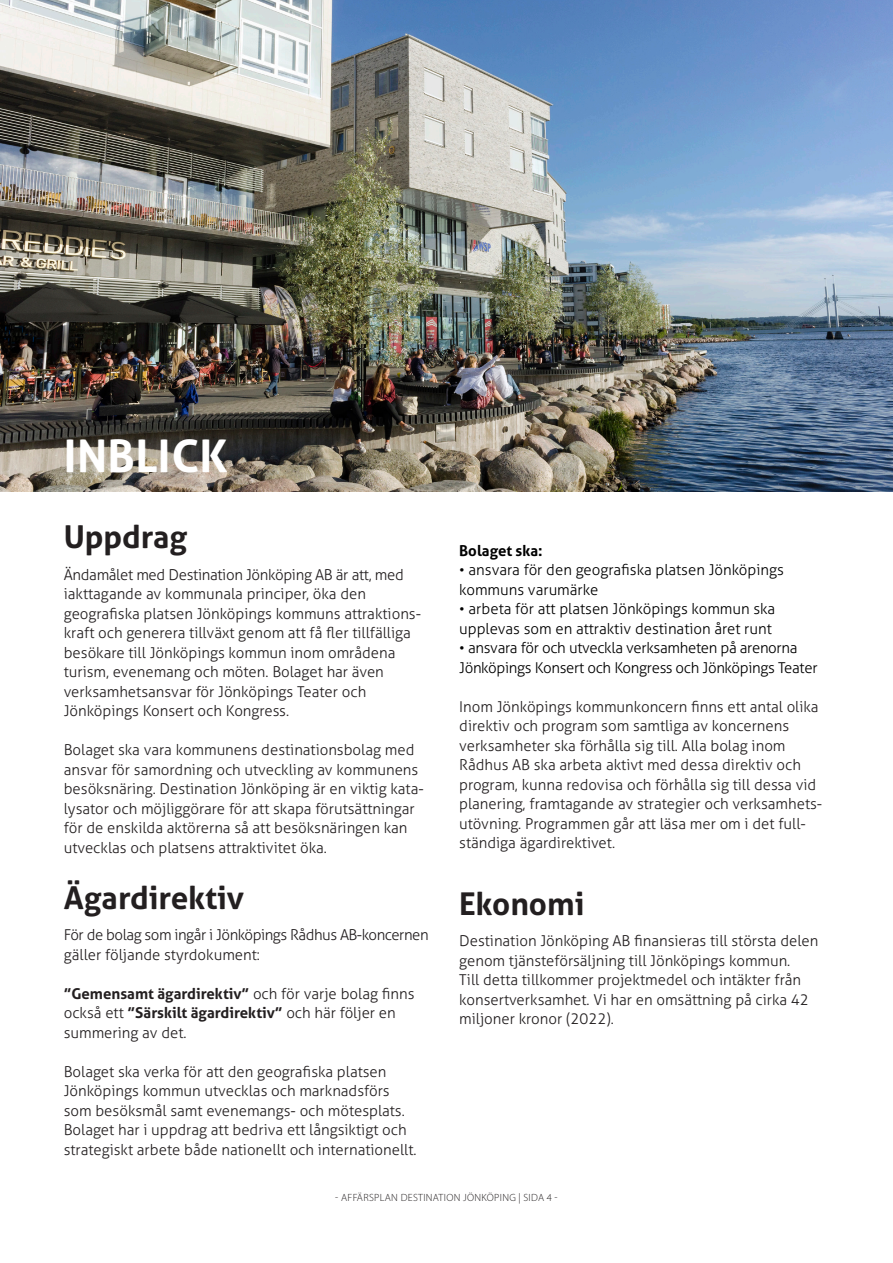
<style>
.page{position:relative;width:893px;height:1263px;background:#fff}
.page>*{position:absolute;margin:0;border:0;box-sizing:border-box;transform-origin:0 0}
.t1{font:700 45px "Aller";letter-spacing:.01em;color:#fff}
.t2{font:700 31.5px "Aller";color:#231f20}
.t3{font:300 15px/19.5px "Aller";color:#231f20}
.t4{font:300 15px/19.5px "Aller";color:#000}
.t5{font:300 15px/19.5px "Aller";letter-spacing:-.02em;color:#000}
.t6{font:300 15px/19.5px "Aller";letter-spacing:-.03em;color:#231f20}
.t7{font:700 15px "Aller";color:#000}
.t8{font:300 10.5px "Myriad Pro";letter-spacing:.03em;color:#231f20}
.s1{font-weight:700}
</style>
<div class="page">
<img style="left:0;top:0;width:893px;height:492px">
<p class="t1" style="left:64px;top:428px;width:165px">INBLICK</p>
<p class="t2" style="left:64px;top:517px;width:125px">Uppdrag</p>
<p class="t3" style="left:64px;top:565px;width:359px">Ändamålet med Destination Jönköping AB är att, med iakttagande av kommunala principer, öka den geografiska platsen Jönköpings kommuns attraktions&shy;kraft och generera tillväxt genom att få fler tillfälliga besökare till Jönköpings kommun inom områdena turism, evenemang och möten. Bolaget har även verksamhetsansvar för Jönköpings Teater och Jönköpings Konsert och Kongress.</p>
<p class="t3" style="left:64px;top:740px;width:361px">Bolaget ska vara kommunens destinationsbolag med ansvar för samordning och utveckling av kommunens besöksnäring. Destination Jönköping är en viktig kata&shy;lysator och möjliggörare för att skapa förutsättningar för de enskilda aktörerna så att besöksnäringen kan utvecklas och platsens attraktivitet öka.</p>
<p class="t2" style="left:64px;top:877px;width:182px">Ägardirektiv</p>
<p class="t6" style="left:64px;top:925px;width:366px">För de bolag som ingår i Jönköpings Rådhus AB-koncernen gäller följande styrdokument:</p>
<p class="t3" style="left:64px;top:983px;width:352px"><span class="s1">”Gemensamt ägardirektiv”</span> och för varje bolag finns också ett <span class="s1">”Särskilt ägardirektiv”</span> och här följer en summering av det.</p>
<p class="t3" style="left:64px;top:1061px;width:354px">Bolaget ska verka för att den geografiska platsen Jönköpings kommun utvecklas och marknadsförs som besöksmål samt evenemangs- och mötesplats.<br>Bolaget har i uppdrag att bedriva ett långsiktigt och strategiskt arbete både nationellt och internationellt.</p>
<p class="t7" style="left:459px;top:541px;width:85px">Bolaget ska:</p>
<p class="t4" style="left:459px;top:560px;width:326px">• ansvara för den geografiska platsen Jönköpings kommuns varumärke</p>
<p class="t4" style="left:459px;top:599px;width:317px">• arbeta för att platsen Jönköpings kommun ska upplevas som en attraktiv destination året runt</p>
<p class="t5" style="left:459px;top:638px;width:360px">• ansvara för och utveckla verksamheten på arenorna<br>Jönköpings Konsert och Kongress och Jönköpings Teater</p>
<p class="t3" style="left:459px;top:696px;width:364px">Inom Jönköpings kommunkoncern finns ett antal olika direktiv och program som samtliga av koncernens verksamheter ska förhålla sig till. Alla bolag inom Rådhus AB ska arbeta aktivt med dessa direktiv och program, kunna redovisa och förhålla sig till dessa vid planering, framtagande av strategier och verksamhets&shy;utövning. Programmen går att läsa mer om i det full&shy;ständiga ägardirektivet.</p>
<p class="t2" style="left:459px;top:884px;width:127px">Ekonomi</p>
<p class="t3" style="left:459px;top:931px;width:361px">Destination Jönköping AB finansieras till största delen genom tjänsteförsäljning till Jönköpings kommun.<br>Till detta tillkommer projektmedel och intäkter från konsertverksamhet. Vi har en omsättning på cirka 42 miljoner kronor (2022).</p>
<p class="t8" style="left:335px;top:1191px;width:224px">- AFFÄRSPLAN DESTINATION JÖNKÖPING | SIDA 4 -</p>
</div>
